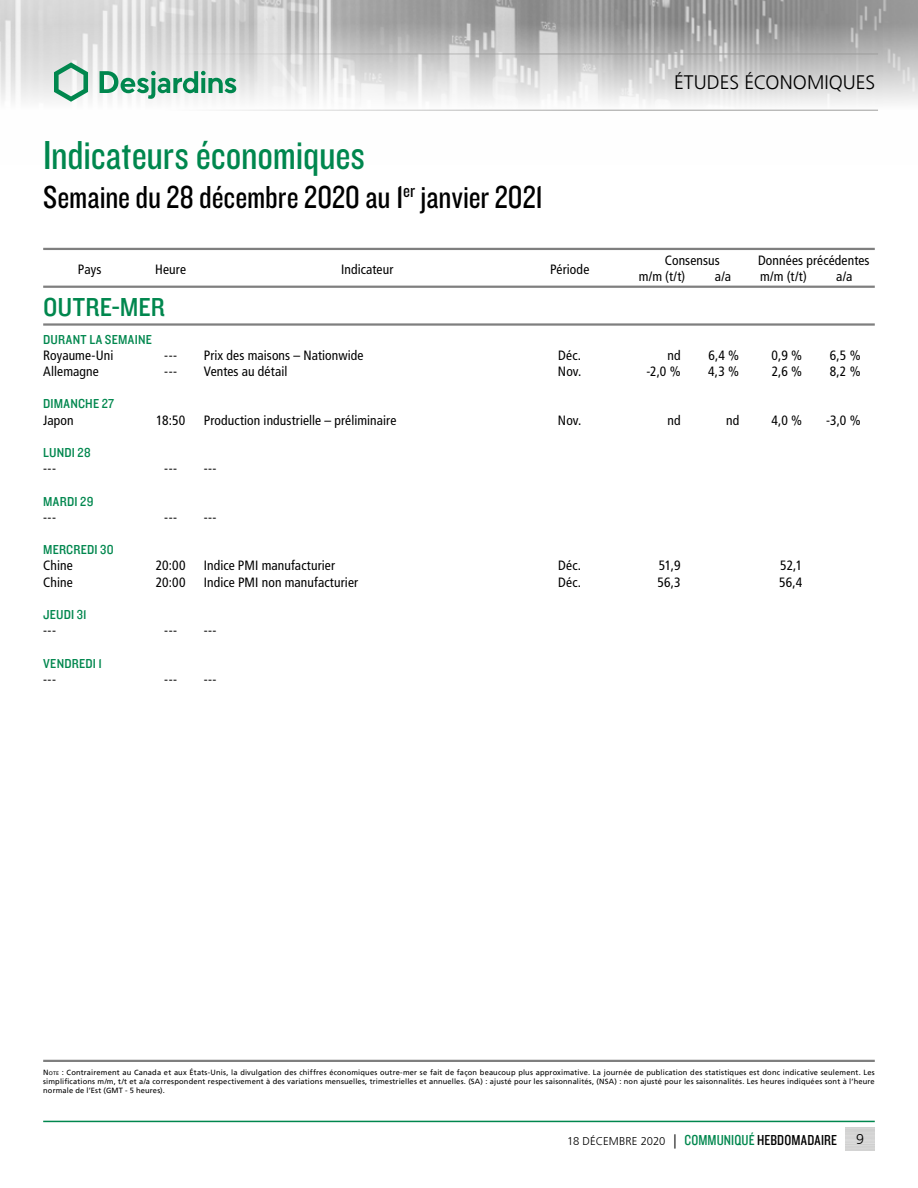
<style>
.page{position:relative;width:918px;height:1188px;background:#fff}
.page>*{position:absolute;margin:0;border:0;box-sizing:border-box;transform-origin:0 0}
.t1{font:42px "Knockout 29 Junior Ltweight";letter-spacing:-.005em;color:#00874e}
.t2{font:33px "Knockout 29 Junior Ltweight";color:#000}
.t3{font:27px "Knockout 30 Junior Welterwt";letter-spacing:.005em;color:#00874e}
.t4{font:300 19.5px "Frutiger LT";color:#000}
.t5{font:300 14.25px "Frutiger LT";color:#000}
.t6{font:condensed 13.5px/16.2px "Frutiger LT";letter-spacing:.01em;color:#000}
.t7{font:13.5px "Knockout 30 Junior Welterwt";letter-spacing:.015em;color:#00874e}
.t8{font:300 11.25px "Frutiger LT";color:#000}
.t9{font:7.5px/9px "Frutiger LT";letter-spacing:.025em;color:#000;text-align:justify}
.s1{font-style:inherit}
.s2{font-size:5.25px}
.s3{font-size:14.25px}
.s4{font-family:"Knockout 29 Junior Ltweight";font-weight:400;font-size:15px;color:#00874e}
.s5{font-family:"Knockout 29 Junior Ltweight";font-weight:400;font-size:15px}
</style>
<div class="page">
<img style="left:0;top:0;width:918px;height:110px">
<hr style="left:0;top:54px;width:878px;height:1px;background:#9d9d9c">
<hr style="left:0;top:110px;width:878px;height:1px;background:#9d9d9c">
<svg style="left:54px;top:62px;width:34px;height:40px"></svg>
<svg style="left:100px;top:71px;width:136px;height:28px"></svg>
<hr style="left:43px;top:1121px;width:832px;height:1px;background:#00874e">
<hr style="left:43px;top:1060px;width:832px;height:2px;background:#7f7f7f">
<hr style="left:43px;top:286px;width:832px;height:2px;background:#7f7f7f">
<hr style="left:43px;top:323px;width:832px;height:3px;background:#7f7f7f">
<hr style="left:43px;top:248px;width:832px;height:2px;background:#7f7f7f">
<h1 class="t1" style="left:43px;top:128px;width:323px">Indicateurs économiques</h1>
<h2 class="t2" style="left:43px;top:176px;width:501px">Semaine du 28 décembre 2020 au 1<sup>er</sup> janvier 2021</h2>
<h3 class="t6" style="left:78px;top:261px;width:25px">Pays</h3>
<h3 class="t6" style="left:155px;top:261px;width:32px">Heure</h3>
<h3 class="t6" style="left:341px;top:261px;width:54px">Indicateur</h3>
<h3 class="t6" style="left:550px;top:261px;width:41px">Période</h3>
<h3 class="t3" style="left:43px;top:289px;width:123px">OUTRE-MER</h3>
<h3 class="t4" style="left:674px;top:72px;width:203px">ÉTUDES ÉCONOMIQUES</h3>
<h3 class="t6" style="left:639px;top:252px;width:83px;text-indent:26px">Consensus m/m (t/t)</h3>
<h3 class="t6" style="left:715px;top:268px;width:18px">a/a</h3>
<h3 class="t6" style="left:758px;top:252px;width:113px">Données précédentes m/m (t/t)</h3>
<h3 class="t6" style="left:836px;top:268px;width:18px">a/a</h3>
<h3 class="t7" style="left:43px;top:330px;width:110px">DURANT LA SEMAINE</h3>
<h3 class="t6" style="left:43px;top:347px;width:72px">Royaume-Uni</h3>
<h3 class="t6" style="left:164px;top:347px;width:14px">---</h3>
<h3 class="t6" style="left:204px;top:347px;width:161px">Prix des maisons – Nationwide</h3>
<h3 class="t6" style="left:558px;top:347px;width:24px">Déc.</h3>
<h3 class="t6" style="left:668px;top:347px;width:15px">nd</h3>
<h3 class="t6" style="left:708px;top:347px;width:32px">6,4 %</h3>
<h3 class="t6" style="left:772px;top:347px;width:32px">0,9 %</h3>
<h3 class="t6" style="left:830px;top:347px;width:32px">6,5 %</h3>
<h3 class="t6" style="left:43px;top:363px;width:57px">Allemagne</h3>
<h3 class="t6" style="left:164px;top:363px;width:14px">---</h3>
<h3 class="t6" style="left:204px;top:363px;width:85px">Ventes au détail</h3>
<h3 class="t6" style="left:558px;top:363px;width:25px">Nov.</h3>
<h3 class="t6" style="left:647px;top:363px;width:36px">-2,0 %</h3>
<h3 class="t6" style="left:708px;top:363px;width:32px">4,3 %</h3>
<h3 class="t6" style="left:772px;top:363px;width:32px">2,6 %</h3>
<h3 class="t6" style="left:830px;top:363px;width:32px">8,2 %</h3>
<h3 class="t7" style="left:43px;top:395px;width:72px">DIMANCHE 27</h3>
<h3 class="t6" style="left:43px;top:412px;width:32px">Japon</h3>
<h3 class="t6" style="left:156px;top:412px;width:30px">18:50</h3>
<h3 class="t6" style="left:204px;top:412px;width:194px">Production industrielle – préliminaire</h3>
<h3 class="t6" style="left:558px;top:412px;width:25px">Nov.</h3>
<h3 class="t6" style="left:668px;top:412px;width:15px">nd</h3>
<h3 class="t6" style="left:726px;top:412px;width:15px">nd</h3>
<h3 class="t6" style="left:772px;top:412px;width:32px">4,0 %</h3>
<h3 class="t6" style="left:826px;top:412px;width:36px">-3,0 %</h3>
<h3 class="t7" style="left:43px;top:443px;width:49px">LUNDI 28</h3>
<h3 class="t6" style="left:43px;top:460px;width:14px">---</h3>
<h3 class="t6" style="left:164px;top:460px;width:14px">---</h3>
<h3 class="t6" style="left:204px;top:460px;width:14px">---</h3>
<h3 class="t7" style="left:43px;top:492px;width:52px">MARDI 29</h3>
<h3 class="t6" style="left:43px;top:509px;width:14px">---</h3>
<h3 class="t6" style="left:164px;top:509px;width:14px">---</h3>
<h3 class="t6" style="left:204px;top:509px;width:14px">---</h3>
<h3 class="t7" style="left:43px;top:541px;width:72px">MERCREDI 30</h3>
<h3 class="t6" style="left:43px;top:558px;width:31px">Chine</h3>
<h3 class="t6" style="left:156px;top:558px;width:31px">20:00</h3>
<h3 class="t6" style="left:204px;top:558px;width:133px">Indice PMI manufacturier</h3>
<h3 class="t6" style="left:558px;top:558px;width:24px">Déc.</h3>
<h3 class="t6" style="left:659px;top:558px;width:23px">51,9</h3>
<h3 class="t6" style="left:780px;top:558px;width:24px">52,1</h3>
<h3 class="t6" style="left:43px;top:574px;width:31px">Chine</h3>
<h3 class="t6" style="left:156px;top:574px;width:31px">20:00</h3>
<h3 class="t6" style="left:204px;top:574px;width:156px">Indice PMI non manufacturier</h3>
<h3 class="t6" style="left:558px;top:574px;width:24px">Déc.</h3>
<h3 class="t6" style="left:657px;top:574px;width:25px">56,3</h3>
<h3 class="t6" style="left:779px;top:574px;width:25px">56,4</h3>
<h3 class="t7" style="left:43px;top:605px;width:45px">JEUDI 31</h3>
<h3 class="t6" style="left:43px;top:622px;width:14px">---</h3>
<h3 class="t6" style="left:164px;top:622px;width:14px">---</h3>
<h3 class="t6" style="left:204px;top:622px;width:14px">---</h3>
<h3 class="t7" style="left:43px;top:654px;width:60px">VENDREDI 1</h3>
<h3 class="t6" style="left:43px;top:671px;width:14px">---</h3>
<h3 class="t6" style="left:164px;top:671px;width:14px">---</h3>
<h3 class="t6" style="left:204px;top:671px;width:14px">---</h3>
<p class="t9" style="left:43px;top:1068px;width:833px"><span class="s1">N</span><span class="s2">ote</span> <span class="s1">:</span> Contrairement au Canada et aux États-Unis, la divulgation des chiffres économiques outre-mer se fait de façon beaucoup plus approximative. La journée de publication des statistiques est donc indicative seulement. Les simplifications m/m, t/t et a/a correspondent respectivement à des variations mensuelles, trimestrielles et annuelles. (SA) : ajusté pour les saisonnalités, (NSA) : non ajusté pour les saisonnalités. Les heures indiquées sont à l’heure normale de l’Est (GMT - 5 heures).</p>
<h3 class="t8" style="left:567px;top:1135px;width:271px">18 DÉCEMBRE 2020 <span class="s3">|</span> <span class="s4">COMMUNIQUÉ</span> <span class="s5">HEBDOMADAIRE</span></h3>
<h3 class="t5" style="left:856px;top:1131px;width:9px">9</h3>
</div>
